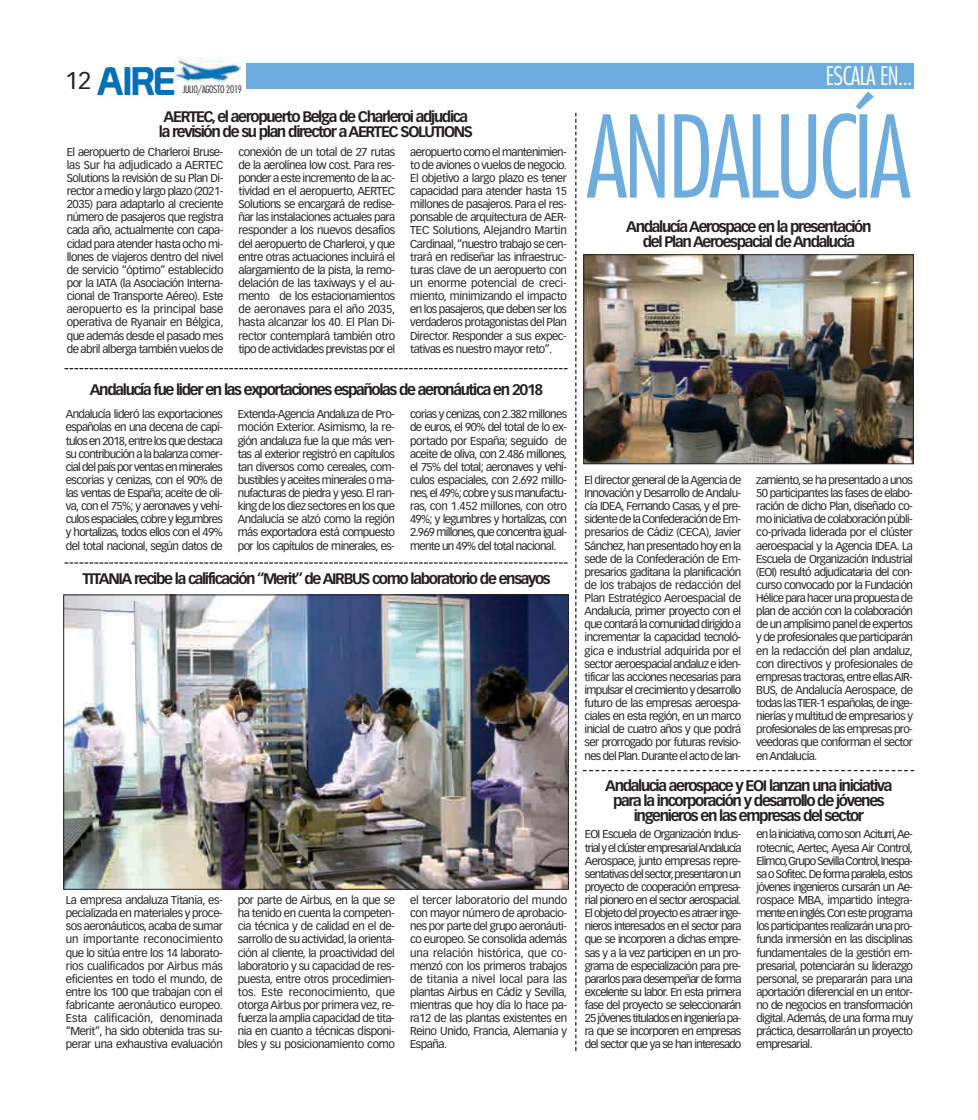
<style>
.page{position:relative;width:978px;height:1120px;background:#fff}
.page>*{position:absolute;margin:0;border:0;box-sizing:border-box;transform-origin:0 0}
.t1{font:300 condensed 110.5px "Futura";letter-spacing:-.035em;color:#6eacdd}
.t2{font:38.88px "Prototype";color:#0070b8}
.t3{font:300 condensed 25px "Futura";letter-spacing:-.025em;color:#fff}
.t4{font:700 15px/15px "Vectora LH";letter-spacing:-.09em;color:#231f20;text-align:center}
.t5{font:11.25px/13.1px "Vectora LH";letter-spacing:-.05em;color:#231f20;text-align:justify}
.t6{font:300 condensed 10px "Futura";letter-spacing:-.025em;color:#231f20}
</style>
<div class="page">
<img style="left:174px;top:58px;width:66px;height:23px">
<div style="left:247px;top:64px;width:667px;height:25px;background:#6eacdd"></div>
<svg style="left:575px;top:113px;width:1px;height:938px"></svg>
<svg style="left:65px;top:368px;width:503px;height:1px"></svg>
<svg style="left:583px;top:770px;width:331px;height:1px"></svg>
<svg style="left:65px;top:562px;width:503px;height:1px"></svg>
<img style="left:65px;top:596px;width:502px;height:291px">
<div style="left:63px;top:594px;width:506px;height:295px;border:1px solid #231f20"></div>
<img style="left:585px;top:256px;width:327px;height:206px">
<div style="left:583px;top:254px;width:331px;height:210px;border:1px solid #231f20"></div>
<p class="t2" style="left:65px;top:58px;width:112px"><sup>12</sup> AIRE</p>
<p class="t6" style="left:183px;top:85px;width:61px">JULIO/AGOSTO 2019</p>
<p class="t4" style="left:159px;top:110px;width:316px">AERTEC, el aeropuerto Belga de Charleroi adjudica la revisión de su plan director a AERTEC SOLUTIONS</p>
<p class="t5" style="left:67px;top:146px;width:158px">El aeropuerto de Charleroi Bruse&shy;las Sur ha adjudicado a AERTEC Solutions la revisión de su Plan Di&shy;rector a medio y largo plazo (2021- 2035) para adaptarlo al creciente número de pasajeros que registra cada año, actualmente con capa&shy;cidad para atender hasta ocho mi&shy;llones de viajeros dentro del nivel de servicio “óptimo” establecido por la IATA (la Asociación Interna&shy;cional de Transporte Aéreo). Este aeropuerto es la principal base operativa de Ryanair en Bélgica, que además desde el pasado mes de abril alberga también vuelos de</p>
<p class="t5" style="left:238px;top:146px;width:158px">conexión de un total de 27 rutas de la aerolínea low cost. Para res&shy;ponder a este incremento de la ac&shy;tividad en el aeropuerto, AERTEC Solutions se encargará de redise&shy;ñar las instalaciones actuales para responder a los nuevos desafíos del aeropuerto de Charleroi, y que entre otras actuaciones incluirá el alargamiento de la pista, la remo&shy;delación de las taxiways y el au&shy;mento de los estacionamientos de aeronaves para el año 2035, hasta alcanzar los 40. El Plan Di&shy;rector contemplará también otro tipo de actividades previstas por el</p>
<p class="t5" style="left:410px;top:146px;width:158px">aeropuerto como el mantenimien&shy;to de aviones o vuelos de negocio.<br>El objetivo a largo plazo es tener capacidad para atender hasta 15 millones de pasajeros. Para el res&shy;ponsable de arquitectura de AER-TEC Solutions, Alejandro Martin Cardinaal,“nuestro trabajo se cen&shy;trará en rediseñar las infraestruc&shy;turas clave de un aeropuerto con un enorme potencial de creci&shy;miento, minimizando el impacto en los pasajeros, que deben ser los verdaderos protagonistas del Plan Director. Responder a sus expec&shy;tativas es nuestro mayor reto”.</p>
<p class="t4" style="left:90px;top:383px;width:455px">Andalucía fue lider en las exportaciones españolas de aeronáutica en 2018</p>
<p class="t5" style="left:66px;top:408px;width:159px">Andalucía lideró las exportaciones españolas en una decena de capí&shy;tulos en 2018,entre los que destaca su contribución a la balanza comer&shy;cial del país por ventas en minerales escorias y cenizas, con el 90% de las ventas de España; aceite de oli&shy;va, con el 75%; y aeronaves y vehí&shy;culos espaciales,cobre y legumbres y hortalizas, todos ellos con el 49% del total nacional, según datos de</p>
<p class="t5" style="left:238px;top:408px;width:159px">Extenda-Agencia Andaluza de Pro&shy;moción Exterior. Asimismo, la re&shy;gión andaluza fue la que más ven&shy;tas al exterior registró en capítulos tan diversos como cereales, com&shy;bustibles y aceites minerales o ma&shy;nufacturas de piedra y yeso. El ran&shy;king de los diez sectores en los que Andalucía se alzó como la región más exportadora está compuesto por los capítulos de minerales, es-</p>
<p class="t5" style="left:410px;top:408px;width:159px">corias y cenizas,con 2.382 millones de euros, el 90% del total de lo ex&shy;portado por España; seguido de aceite de oliva, con 2.486 millones, el 75% del total; aeronaves y vehí&shy;culos espaciales, con 2.692 millo&shy;nes,el 49%;cobre y sus manufactu&shy;ras, con 1.452 millones, con otro 49%; y legumbres y hortalizas, con 2.969 millones,que concentra igual&shy;mente un 49% del total nacional.</p>
<p class="t4" style="left:83px;top:572px;width:470px">TITANIA recibe la calificación “Merit” de AIRBUS como laboratorio de ensayos</p>
<p class="t5" style="left:66px;top:894px;width:159px">La empresa andaluza Titania, es&shy;pecializada en materiales y proce&shy;sos aeronáuticos, acaba de sumar un importante reconocimiento que lo sitúa entre los 14 laborato&shy;rios cualificados por Airbus más eficientes en todo el mundo, de entre los 100 que trabajan con el fabricante aeronáutico europeo.<br>Esta calificación, denominada “Merit”, ha sido obtenida tras su&shy;perar una exhaustiva evaluación</p>
<p class="t5" style="left:238px;top:894px;width:159px">por parte de Airbus, en la que se ha tenido en cuenta la competen&shy;cia técnica y de calidad en el de&shy;sarrollo de su actividad, la orienta&shy;ción al cliente, la proactividad del laboratorio y su capacidad de res&shy;puesta, entre otros procedimien&shy;tos. Este reconocimiento, que otorga Airbus por primera vez, re&shy;fuerza la amplia capacidad de tita&shy;nia en cuanto a técnicas disponi&shy;bles y su posicionamiento como</p>
<p class="t5" style="left:410px;top:894px;width:159px">el tercer laboratorio del mundo con mayor número de aprobacio&shy;nes por parte del grupo aeronáuti&shy;co europeo. Se consolida además una relación histórica, que co&shy;menzó con los primeros trabajos de titania a nivel local para las plantas Airbus en Cádiz y Sevilla, mientras que hoy día lo hace pa&shy;ra12 de las plantas existentes en Reino Unido, Francia, Alemania y España.</p>
<p class="t3" style="left:826px;top:65px;width:88px">ESCALA EN...</p>
<p class="t1" style="left:587px;top:109px;width:325px">ANDALUCÍA</p>
<p class="t4" style="left:626px;top:220px;width:247px">Andalucía Aerospace en la presentación del Plan Aeroespacial de Andalucía</p>
<p class="t5" style="left:585px;top:474px;width:158px">El director general de la Agencia de Innovación y Desarrollo de Andalu&shy;cía IDEA, Fernando Casas, y el pre&shy;sidente de la Confederación de Em&shy;presarios de Cádiz (CECA), Javier Sánchez, han presentado hoy en la sede de la Confederación de Em&shy;presarios gaditana la planificación de los trabajos de redacción del Plan Estratégico Aeroespacial de Andalucía, primer proyecto con el que contará la comunidad dirigido a incrementar la capacidad tecnoló&shy;gica e industrial adquirida por el sector aeroespacial andaluz e iden&shy;tificar las acciones necesarias para impulsar el crecimiento y desarrollo futuro de las empresas aeroespa&shy;ciales en esta región, en un marco inicial de cuatro años y que podrá ser prorrogado por futuras revisio&shy;nes del Plan.Durante el acto de lan-</p>
<p class="t5" style="left:756px;top:474px;width:158px">zamiento, se ha presentado a unos 50 participantes las fases de elabo&shy;ración de dicho Plan, diseñado co&shy;mo iniciativa de colaboración públi&shy;co-privada liderada por el clúster aeroespacial y la Agencia IDEA. La Escuela de Organización Industrial (EOI) resultó adjudicataria del con&shy;curso convocado por la Fundación Hélice para hacer una propuesta de plan de acción con la colaboración de un amplísimo panel de expertos y de profesionales que participarán en la redacción del plan andaluz, con directivos y profesionales de empresas tractoras,entre ellasAIR-BUS, de Andalucía Aerospace, de todas lasTIER-1 españolas,de inge&shy;nierías y multitud de empresarios y profesionales de las empresas pro&shy;veedoras que conforman el sector en Andalucía.</p>
<p class="t4" style="left:605px;top:778px;width:289px">Andalucia aerospace y EOI lanzan una iniciativa para la incorporación y desarrollo de jóvenes ingenieros en las empresas del sector</p>
<p class="t5" style="left:585px;top:828px;width:158px">EOI Escuela de Organización Indus&shy;trial y el clúster empresarialAndalucía Aerospace, junto empresas repre&shy;sentativas del sector,presentaron un proyecto de cooperación empresa&shy;rial pionero en el sector aerospacial.<br>El objeto del proyecto es atraer inge&shy;nieros interesados en el sector para que se incorporen a dichas empre&shy;sas y a la vez participen en un pro&shy;grama de especialización para pre&shy;pararlos para desempeñar de forma excelente su labor. En esta primera fase del proyecto se seleccionarán 25 jóvenes titulados en ingeniería pa&shy;ra que se incorporen en empresas del sector que ya se han interesado</p>
<p class="t5" style="left:756px;top:828px;width:158px">en la iniciativa,como son Aciturri,Ae&shy;rotecnic, Aertec, Ayesa Air Control, Elimco,Grupo Sevilla Control,Inespa&shy;sa o Sofitec.De forma paralela,estos jóvenes ingenieros cursarán un Ae&shy;rospace MBA, impartido íntegra&shy;menteeninglés.Con este programa los participantes realizarán una pro&shy;funda inmersión en las disciplinas fundamentales de la gestión em&shy;presarial, potenciarán su liderazgo personal, se prepararán para una aportación diferencial en un entor&shy;no de negocios en transformación digital.Además, de una forma muy práctica, desarrollarán un proyecto empresarial.</p>
</div>
